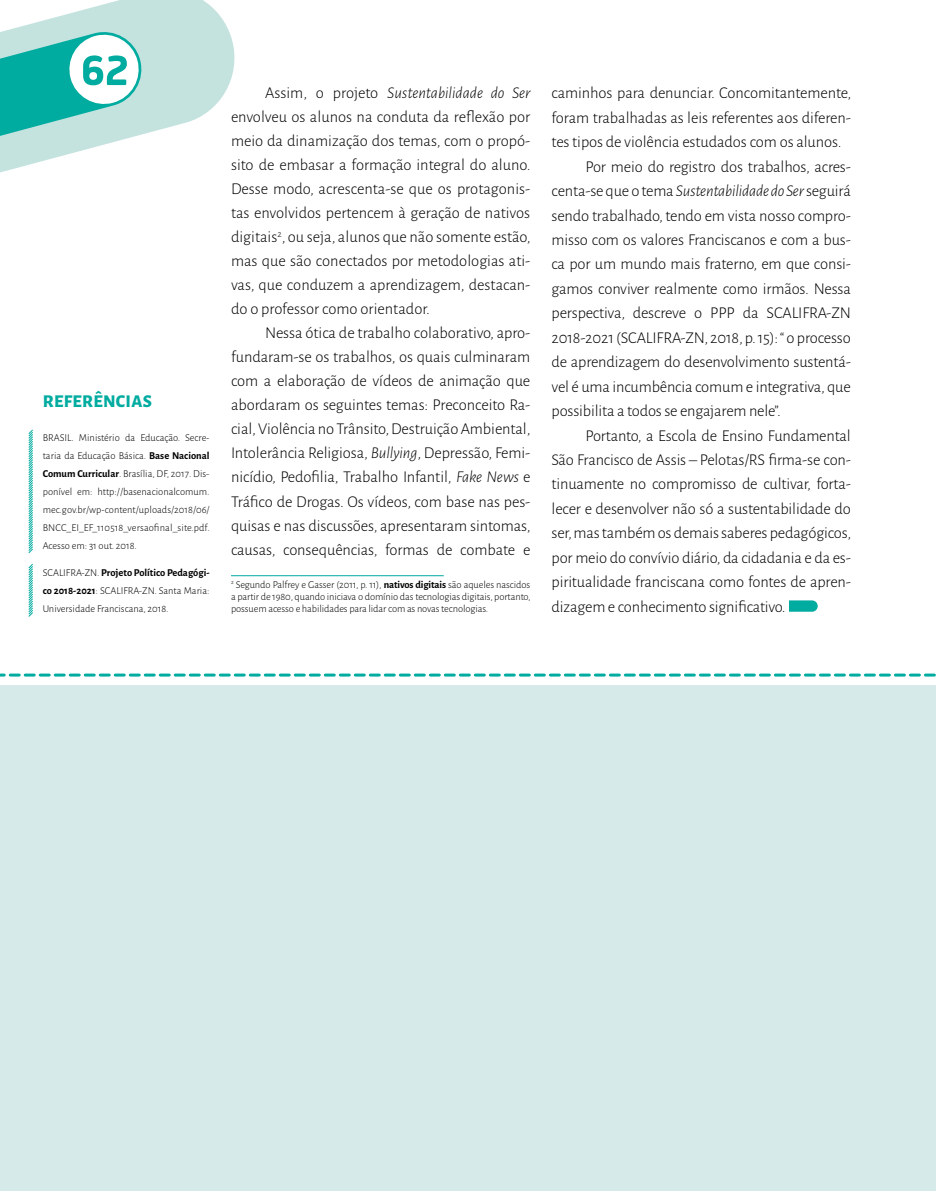
<style>
.page{position:relative;width:936px;height:1191px;background:#fff}
.page>*{position:absolute;margin:0;border:0;box-sizing:border-box;transform-origin:0 0}
.t1{font:700 51.75px "Mairy";color:#00aba0}
.t2{font:800 18px "Alegreya Sans";letter-spacing:.015em;color:#00aba0}
.t3{font:300 16.5px/24px "Alegreya Sans";letter-spacing:-.01em;color:#000;text-align:justify}
.t4{font:300 10.5px/18px "Alegreya Sans";color:#000;text-align:justify}
.s1{font-weight:700}
.s2{font-style:italic}
</style>
<div class="page">
<svg style="left:0;top:0;width:235px;height:173px"></svg>
<hr style="left:231px;top:575px;width:212px;height:1px;background:#00aba0">
<svg style="left:0;top:673px;width:934px;height:3px"></svg>
<div style="left:0;top:685px;width:935px;height:506px;background:#d6ebe9"></div>
<svg style="left:789px;top:600px;width:28px;height:11px"></svg>
<svg style="left:28px;top:563px;width:5px;height:54px"></svg>
<svg style="left:28px;top:429px;width:5px;height:125px"></svg>
<h1 class="t1" style="left:81px;top:39px;width:50px">62</h1>
<p class="t2" style="left:43px;top:387px;width:110px">REFERÊNCIAS</p>
<p class="t4" style="left:43px;top:428px;width:168px">BRASIL. Ministério da Educação. Secre&shy;taria da Educação Básica. <span class="s1">Base Nacional Comum Curricular</span>. Brasília, DF, 2017. Dis&shy;ponível em: http://basenacionalcomum. mec.gov.br/wp-content/uploads/2018/06/ BNCC_EI_EF_110518_versaofinal_site.pdf.<br>Acesso em: 31 out. 2018.</p>
<p class="t4" style="left:43px;top:563px;width:168px">SCALIFRA-ZN. <span class="s1">Projeto Político Pedagógi&shy;co 2018-2021</span>: SCALIFRA-ZN. Santa Maria:<br>Universidade Franciscana, 2018.</p>
<p class="t3" style="left:231px;top:80px;width:301px;text-indent:34px">Assim, o projeto <span class="s2">Sustentabilidade do Ser </span>envolveu os alunos na conduta da reflexão por meio da dinamização dos temas, com o propó&shy;sito de embasar a formação integral do aluno.<br>Desse modo, acrescenta-se que os protagonis&shy;tas envolvidos pertencem à geração de nativos digitais<sup>2</sup>, ou seja, alunos que não somente estão, mas que são conectados por metodologias ati&shy;vas, que conduzem a aprendizagem, destacan&shy;do o professor como orientador.</p>
<p class="t3" style="left:231px;top:320px;width:301px;text-indent:34px">Nessa ótica de trabalho colaborativo, apro&shy;fundaram-se os trabalhos, os quais culminaram com a elaboração de vídeos de animação que abordaram os seguintes temas: Preconceito Ra&shy;cial, Violência no Trânsito, Destruição Ambiental, Intolerância Religiosa, <span class="s2">Bullying</span>, Depressão, Femi&shy;nicídio, Pedofilia, Trabalho Infantil, <span class="s2">Fake News</span> e Tráfico de Drogas. Os vídeos, com base nas pes&shy;quisas e nas discussões, apresentaram sintomas, causas, consequências, formas de combate e</p>
<p class="t4" style="left:231px;top:578px;width:301px;line-height:12px"><sup>2</sup> Segundo Palfrey e Gasser (2011, p. 11), <span class="s1">nativos digitais</span> são aqueles nascidos a partir de 1980, quando iniciava o domínio das tecnologias digitais, portanto, possuem acesso e habilidades para lidar com as novas tecnologias.</p>
<p class="t3" style="left:551px;top:80px;width:301px">caminhos para denunciar. Concomitantemente,</p>
<p class="t3" style="left:551px;top:105px;width:301px">foram trabalhadas as leis referentes aos diferen-</p>
<p class="t3" style="left:551px;top:129px;width:291px">tes tipos de violência estudados com os alunos.</p>
<p class="t3" style="left:585px;top:154px;width:267px">Por meio do registro dos trabalhos, acres-</p>
<p class="t3" style="left:551px;top:178px;width:301px">centa-se que o tema <span class="s2">Sustentabilidade do Ser</span> seguirá</p>
<p class="t3" style="left:551px;top:203px;width:301px">sendo trabalhado, tendo em vista nosso compro-</p>
<p class="t3" style="left:551px;top:227px;width:301px">misso com os valores Franciscanos e com a bus-</p>
<p class="t3" style="left:551px;top:251px;width:301px">ca por um mundo mais fraterno, em que consi-</p>
<p class="t3" style="left:551px;top:276px;width:301px">gamos conviver realmente como irmãos. Nessa</p>
<p class="t3" style="left:551px;top:300px;width:301px">perspectiva, descreve o PPP da SCALIFRA-ZN</p>
<p class="t3" style="left:551px;top:325px;width:301px">2018-2021 (SCALIFRA-ZN, 2018, p. 15): “ o processo</p>
<p class="t3" style="left:551px;top:349px;width:301px">de aprendizagem do desenvolvimento sustentá-</p>
<p class="t3" style="left:551px;top:374px;width:301px">vel é uma incumbência comum e integrativa, que</p>
<p class="t3" style="left:551px;top:398px;width:231px">possibilita a todos se engajarem nele”.</p>
<p class="t3" style="left:585px;top:423px;width:267px">Portanto, a Escola de Ensino Fundamental</p>
<p class="t3" style="left:551px;top:447px;width:301px">São Francisco de Assis – Pelotas/RS firma-se con-</p>
<p class="t3" style="left:551px;top:471px;width:301px">tinuamente no compromisso de cultivar, forta-</p>
<p class="t3" style="left:551px;top:496px;width:301px">lecer e desenvolver não só a sustentabilidade do</p>
<p class="t3" style="left:551px;top:520px;width:301px">ser, mas também os demais saberes pedagógicos,</p>
<p class="t3" style="left:551px;top:545px;width:301px">por meio do convívio diário, da cidadania e da es-</p>
<p class="t3" style="left:551px;top:569px;width:301px">piritualidade franciscana como fontes de apren-</p>
<p class="t3" style="left:551px;top:594px;width:236px">dizagem e conhecimento significativo.</p>
</div>
